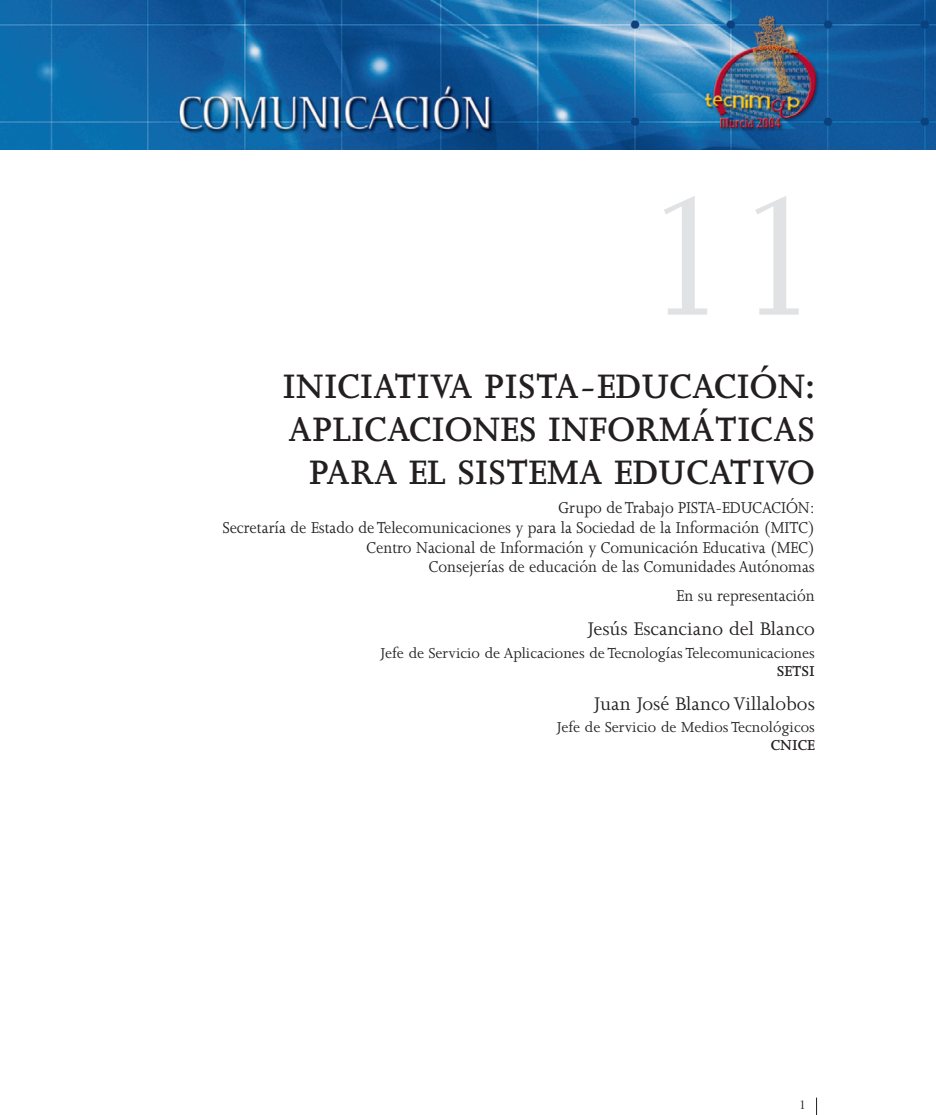
<style>
.page{position:relative;width:936px;height:1115px;background:#fff}
.page>*{position:absolute;margin:0;border:0;box-sizing:border-box;transform-origin:0 0}
.t1{font:195px "Joanna";color:#e1e2e4}
.t2{font:600 39px/42.9px "Joanna";color:#231f20;text-align:right}
.t3{font:21px "Joanna";color:#231f20}
.t4{font:18px/19.8px "Joanna";color:#231f20;text-align:right;scale:.95 1}
.t5{font:16.5px "Joanna";color:#231f20}
.t6{font:600 16.5px "Joanna";color:#231f20}
.t7{font:14.25px "Joanna";color:#231f20}
</style>
<div class="page">
<img style="left:0;top:0;width:935px;height:149px">
<svg style="left:816px;top:1097px;width:1px;height:17px"></svg>
<h1 class="t1" style="left:636px;top:186px;width:195px">11</h1>
<h2 class="t2" style="left:282px;top:368px;width:534px">INICIATIVA PISTA-EDUCACIÓN:<br>APLICACIONES INFORMÁTICAS<br>PARA EL SISTEMA EDUCATIVO</h2>
<p class="t4" style="left:223px;top:499px;width:624px">Grupo de Trabajo PISTA-EDUCACIÓN:<br>Secretaría de Estado de Telecomunicaciones y para la Sociedad de la Información (MITC)<br>Centro Nacional de Información y Comunicación Educativa (MEC)<br>Consejerías de educación de las Comunidades Autónomas</p>
<p class="t4" style="left:676px;top:587px;width:147px">En su representación</p>
<p class="t3" style="left:587px;top:621px;width:229px">Jesús Escanciano del Blanco</p>
<p class="t5" style="left:380px;top:646px;width:435px">Jefe de Servicio de Aplicaciones de Tecnologías Telecomunicaciones</p>
<p class="t6" style="left:776px;top:664px;width:39px">SETSI</p>
<p class="t3" style="left:594px;top:695px;width:222px">Juan José Blanco Villalobos</p>
<p class="t5" style="left:557px;top:720px;width:259px">Jefe de Servicio de Medios Tecnológicos</p>
<p class="t6" style="left:770px;top:739px;width:46px">CNICE</p>
<p class="t7" style="left:798px;top:1099px;width:9px">1</p>
</div>
